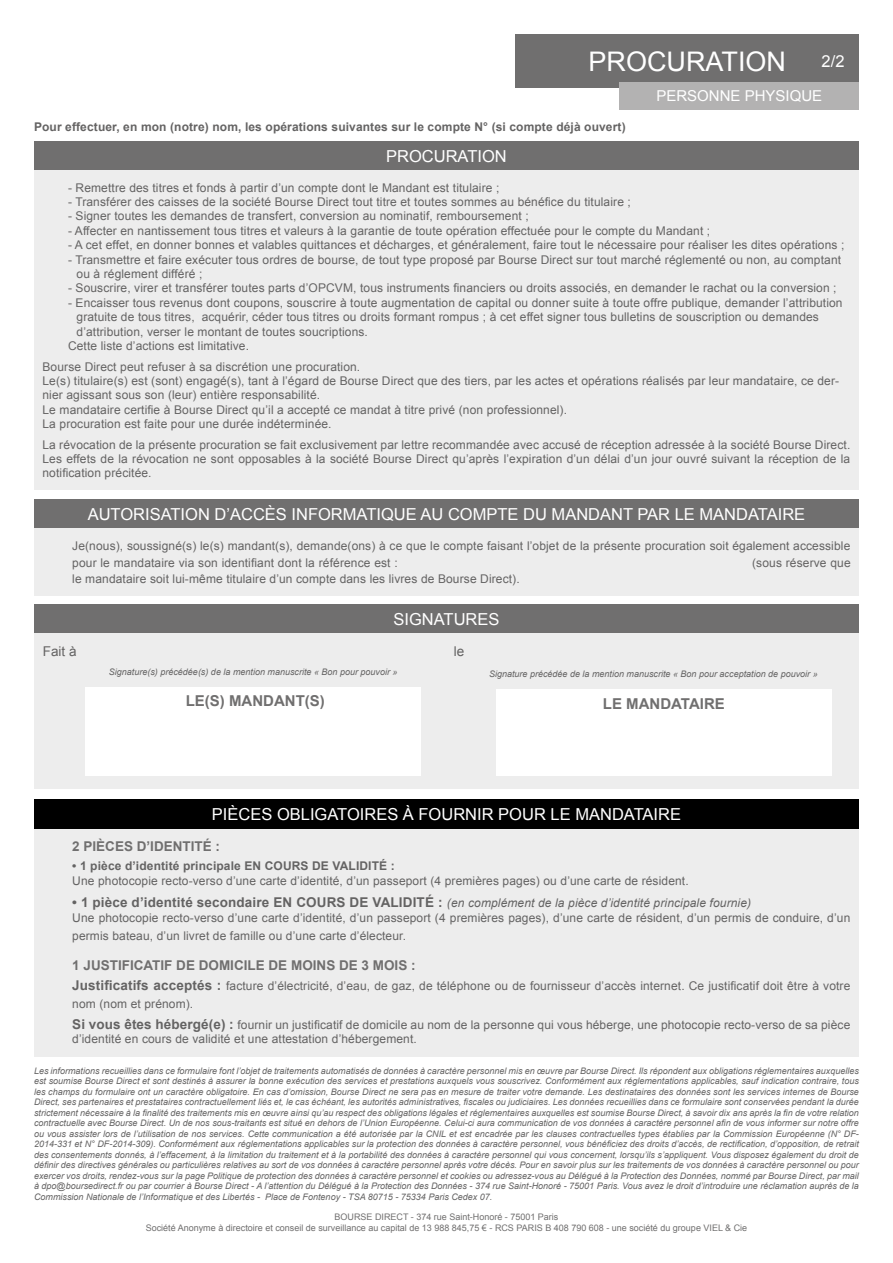
<style>
.page{position:relative;width:893px;height:1263px;background:#fff}
.page>*{position:absolute;margin:0;border:0;box-sizing:border-box;transform-origin:0 0}
.t1{font:27px "Arial";color:#fff}
.t2{font:16.5px "Arial";color:#fff}
.t3{font:700 15px "Arial";color:#706f6f}
.t4{font:15px "Arial";color:#fff}
.t5{font:700 13.5px "Arial";color:#706f6f}
.t6{font:13.5px "Arial";color:#646363}
.t7{font:12px/14.4px "Arial";letter-spacing:.01em;color:#646363}
.t8{font:700 12px "Arial";letter-spacing:.01em;color:#646363}
.t9{font:italic 12px "Arial";letter-spacing:.01em;color:#646363}
.t10{font:italic 9px/10.5px "Arial";color:#646363;text-align:justify}
.t11{font:9px/10.8px "Arial";color:#706f6f;text-align:center}
.s1{font-weight:700;font-style:normal;font-size:13.5px}
.s2{font-weight:700;font-size:13.5px}
</style>
<div class="page">
<div style="left:516px;top:34px;width:343px;height:54px;background:#706f6f"></div>
<div style="left:620px;top:82px;width:239px;height:28px;background:#b3b2b2"></div>
<div style="left:34px;top:800px;width:825px;height:29px;background:#000"></div>
<div style="left:34px;top:829px;width:825px;height:227px;background:#ededed"></div>
<div style="left:34px;top:604px;width:825px;height:29px;background:#706f6f"></div>
<div style="left:34px;top:633px;width:825px;height:156px;background:#ededed"></div>
<div style="left:496px;top:689px;width:336px;height:87px;background:#fff"></div>
<div style="left:85px;top:687px;width:336px;height:89px;background:#fff"></div>
<div style="left:34px;top:141px;width:825px;height:29px;background:#706f6f"></div>
<div style="left:34px;top:170px;width:825px;height:320px;background:#ededed"></div>
<div style="left:34px;top:500px;width:825px;height:29px;background:#706f6f"></div>
<div style="left:34px;top:529px;width:825px;height:67px;background:#ededed"></div>
<h1 class="t1" style="left:588px;top:44px;width:199px">PROCURATION</h1>
<p class="t4" style="left:656px;top:86px;width:167px">PERSONNE PHYSIQUE</p>
<p class="t2" style="left:821px;top:50px;width:25px">2/2</p>
<p class="t8" style="left:34px;top:119px;width:593px">Pour effectuer, en mon (notre) nom, les opérations suivantes sur le compte N° (si compte déjà ouvert)</p>
<p class="t2" style="left:386px;top:145px;width:122px">PROCURATION</p>
<p class="t7" style="left:68px;top:180px;width:433px">- Remettre des titres et fonds à partir d’un compte dont le Mandant est titulaire ;</p>
<p class="t7" style="left:68px;top:195px;width:564px">- Transférer des caisses de la société Bourse Direct tout titre et toutes sommes au bénéfice du titulaire ;</p>
<p class="t7" style="left:68px;top:209px;width:462px">- Signer toutes les demandes de transfert, conversion au nominatif, remboursement ;</p>
<p class="t7" style="left:68px;top:224px;width:644px">- Affecter en nantissement tous titres et valeurs à la garantie de toute opération effectuée pour le compte du Mandant ;</p>
<p class="t7" style="left:68px;top:238px;width:778px">- A cet effet, en donner bonnes et valables quittances et décharges, et généralement, faire tout le nécessaire pour réaliser les dites opérations ;</p>
<p class="t7" style="left:68px;top:252px;width:775px">- Transmettre et faire exécuter tous ordres de bourse, de tout type proposé par Bourse Direct sur tout marché réglementé ou non, au comptant</p>
<p class="t7" style="left:77px;top:267px;width:127px">ou à réglement différé ;</p>
<p class="t7" style="left:68px;top:281px;width:770px">- Souscrire, virer et transférer toutes parts d’OPCVM, tous instruments financiers ou droits associés, en demander le rachat ou la conversion ;</p>
<p class="t7" style="left:68px;top:296px;width:776px">- Encaisser tous revenus dont coupons, souscrire à toute augmentation de capital ou donner suite à toute offre publique, demander l’attribution</p>
<p class="t7" style="left:77px;top:310px;width:744px">gratuite de tous titres, acquérir, céder tous titres ou droits formant rompus ; à cet effet signer tous bulletins de souscription ou demandes</p>
<p class="t7" style="left:77px;top:324px;width:293px">d’attribution, verser le montant de toutes soucriptions.</p>
<p class="t7" style="left:68px;top:339px;width:183px">Cette liste d’actions est limitative.</p>
<p class="t7" style="left:43px;top:359px;width:319px">Bourse Direct peut refuser à sa discrétion une procuration.</p>
<p class="t7" style="left:43px;top:374px;width:798px">Le(s) titulaire(s) est (sont) engagé(s), tant à l’égard de Bourse Direct que des tiers, par les actes et opérations réalisés par leur mandataire, ce der&shy;nier agissant sous son (leur) entière responsabilité.</p>
<p class="t7" style="left:43px;top:402px;width:526px">Le mandataire certifie à Bourse Direct qu’il a accepté ce mandat à titre privé (non professionnel).</p>
<p class="t7" style="left:43px;top:417px;width:291px">La procuration est faite pour une durée indéterminée.</p>
<p class="t7" style="left:43px;top:437px;width:809px;text-align:justify">La révocation de la présente procuration se fait exclusivement par lettre recommandée avec accusé de réception adressée à la société Bourse Direct.<br>Les effets de la révocation ne sont opposables à la société Bourse Direct qu’après l’expiration d’un délai d’un jour ouvré suivant la réception de la notification précitée.</p>
<p class="t2" style="left:88px;top:504px;width:719px">AUTORISATION D’ACCÈS INFORMATIQUE AU COMPTE DU MANDANT PAR LE MANDATAIRE</p>
<p class="t7" style="left:72px;top:538px;width:779px;line-height:16.5px">Je(nous), soussigné(s) le(s) mandant(s), demande(ons) à ce que le compte faisant l’objet de la présente procuration soit également accessible pour le mandataire via son identifiant dont la référence est :</p>
<p class="t7" style="left:752px;top:555px;width:100px">(sous réserve que</p>
<p class="t7" style="left:72px;top:572px;width:449px">le mandataire soit lui-même titulaire d’un compte dans les livres de Bourse Direct).</p>
<p class="t2" style="left:393px;top:608px;width:108px">SIGNATURES</p>
<p class="t6" style="left:43px;top:642px;width:35px">Fait à</p>
<p class="t6" style="left:454px;top:642px;width:12px">le</p>
<p class="t10" style="left:109px;top:667px;width:290px">Signature(s) précédée(s) de la mention manuscrite « Bon pour pouvoir »</p>
<p class="t3" style="left:186px;top:691px;width:141px">LE(S) MANDANT(S)</p>
<p class="t10" style="left:489px;top:669px;width:330px">Signature précédée de la mention manuscrite « Bon pour acceptation de pouvoir »</p>
<p class="t3" style="left:603px;top:693px;width:123px">LE MANDATAIRE</p>
<p class="t2" style="left:212px;top:804px;width:471px">PIÈCES OBLIGATOIRES À FOURNIR POUR LE MANDATAIRE</p>
<p class="t5" style="left:72px;top:838px;width:149px">2 PIÈCES D’IDENTITÉ :</p>
<p class="t8" style="left:72px;top:858px;width:324px">• 1 pièce d’identité principale EN COURS DE VALIDITÉ :</p>
<p class="t7" style="left:72px;top:873px;width:618px">Une photocopie recto-verso d’une carte d’identité, d’un passeport (4 premières pages) ou d’une carte de résident.</p>
<p class="t9" style="left:72px;top:895px;width:680px"><span class="s1">• 1 pièce d’identité secondaire EN COURS DE VALIDITÉ :</span> (en complément de la pièce d’identité principale fournie)</p>
<p class="t7" style="left:72px;top:908px;width:779px;line-height:18px">Une photocopie recto-verso d’une carte d’identité, d’un passeport (4 premières pages), d’une carte de résident, d’un permis de conduire, d’un permis bateau, d’un livret de famille ou d’une carte d’électeur.</p>
<p class="t5" style="left:72px;top:956px;width:345px">1 JUSTIFICATIF DE DOMICILE DE MOINS DE 3 MOIS :</p>
<p class="t7" style="left:72px;top:977px;width:780px;line-height:18px"><span class="s2">Justificatifs acceptés :</span> facture d’électricité, d’eau, de gaz, de téléphone ou de fournisseur d’accès internet. Ce justificatif doit être à votre nom (nom et prénom).</p>
<p class="t7" style="left:72px;top:1018px;width:780px"><span class="s2">Si vous êtes hébergé(e) :</span> fournir un justificatif de domicile au nom de la personne qui vous héberge, une photocopie recto-verso de sa pièce d’identité en cours de validité et une attestation d’hébergement.</p>
<p class="t10" style="left:34px;top:1066px;width:826px">Les informations recueillies dans ce formulaire font l’objet de traitements automatisés de données à caractère personnel mis en œuvre par Bourse Direct. Ils répondent aux obligations réglementaires auxquelles est soumise Bourse Direct et sont destinés à assurer la bonne exécution des services et prestations auxquels vous souscrivez. Conformément aux réglementations applicables, sauf indication contraire, tous les champs du formulaire ont un caractère obligatoire. En cas d’omission, Bourse Direct ne sera pas en mesure de traiter votre demande. Les destinataires des données sont les services internes de Bourse Direct, ses partenaires et prestataires contractuellement liés et, le cas échéant, les autorités administratives, fiscales ou judiciaires. Les données recueillies dans ce formulaire sont conservées pendant la durée strictement nécessaire à la finalité des traitements mis en œuvre ainsi qu’au respect des obligations légales et réglementaires auxquelles est soumise Bourse Direct, à savoir dix ans après la fin de votre relation contractuelle avec Bourse Direct. Un de nos sous-traitants est situé en dehors de l’Union Européenne. Celui-ci aura communication de vos données à caractère personnel afin de vous informer sur notre offre ou vous assister lors de l’utilisation de nos services. Cette communication a été autorisée par la CNIL et est encadrée par les clauses contractuelles types établies par la Commission Européenne (N° DF-2014-331 et N° DF-2014-309). Conformément aux réglementations applicables sur la protection des données à caractère personnel, vous bénéficiez des droits d’accès, de rectification, d’opposition, de retrait des consentements donnés, à l’effacement, à la limitation du traitement et à la portabilité des données à caractère personnel qui vous concernent, lorsqu’ils s’appliquent. Vous disposez également du droit de définir des directives générales ou particulières relatives au sort de vos données à caractère personnel après votre décès. Pour en savoir plus sur les traitements de vos données à caractère personnel ou pour exercer vos droits, rendez-vous sur la page Politique de protection des données à caractère personnel et cookies ou adressez-vous au Délégué à la Protection des Données, nommé par Bourse Direct, par mail à dpo@boursedirect.fr ou par courrier à Bourse Direct - A l’attention du Délégué à la Protection des Données - 374 rue Saint-Honoré - 75001 Paris. Vous avez le droit d’introduire une réclamation auprès de la Commission Nationale de l’Informatique et des Libertés - Place de Fontenoy - TSA 80715 - 75334 Paris Cedex 07.</p>
<p class="t11" style="left:146px;top:1212px;width:603px">BOURSE DIRECT - 374 rue Saint-Honoré - 75001 Paris<br>Société Anonyme à directoire et conseil de surveillance au capital de 13 988 845,75 € - RCS PARIS B 408 790 608 - une société du groupe VIEL &amp; Cie</p>
</div>
